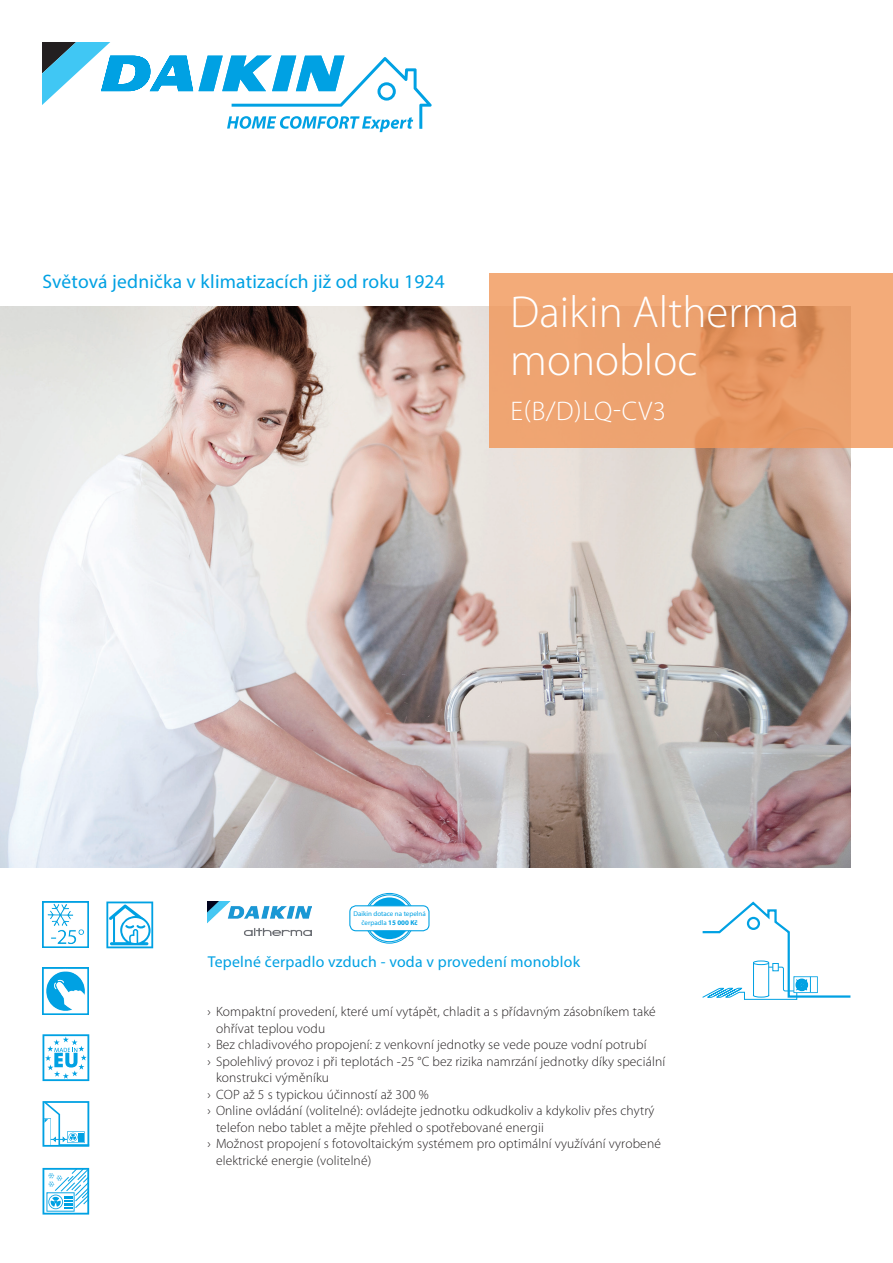
<style>
.page{position:relative;width:893px;height:1263px;background:#fff}
.page>*{position:absolute;margin:0;border:0;box-sizing:border-box;transform-origin:0 0}
.t1{font:300 45px/48px "Myriad Pro";color:#fff}
.t2{font:300 27px "Myriad Pro";color:#fff}
.t3{font:19.5px "Myriad Pro";letter-spacing:.01em;color:#00a1e3}
.t4{font:15.75px "Myriad Pro";letter-spacing:.015em;color:#00a1e3}
.t5{font:300 13.5px "Myriad Pro";letter-spacing:.01em;color:#231f20}
.t6{font:7.05px/8.9px "Myriad Pro";color:#00a1e3;text-align:center}
.s1{font-weight:700}
</style>
<div class="page">
<svg style="left:42px;top:42px;width:151px;height:63px"></svg>
<svg style="left:199px;top:56px;width:233px;height:76px"></svg>
<img style="left:208px;top:901px;width:103px;height:34px">
<div style="left:369px;top:897px;width:41px;height:42px;background:#00a1e3;border-radius:50%"></div>
<div style="left:364px;top:893px;width:50px;height:50px;border:1px solid #00a1e3;border-radius:50%"></div>
<div style="left:350px;top:906px;width:79px;height:25px;background:#fff;border-radius:6px"></div>
<div style="left:349px;top:905px;width:81px;height:26px;border:1px solid #00a1e3;border-radius:6px"></div>
<img style="left:43px;top:968px;width:46px;height:46px">
<img style="left:43px;top:901px;width:46px;height:47px">
<svg style="left:43px;top:1034px;width:46px;height:47px"></svg>
<svg style="left:43px;top:1101px;width:46px;height:46px"></svg>
<div style="left:43px;top:1168px;width:46px;height:47px;background:#6bc8ee"></div>
<svg style="left:43px;top:1168px;width:46px;height:46px;background:#a4ddf4"></svg>
<svg style="left:106px;top:901px;width:47px;height:47px"></svg>
<img style="left:0;top:306px;width:850px;height:561px">
<svg style="left:489px;top:274px;width:404px;height:174px;background:#eca16e"></svg>
<svg style="left:702px;top:901px;width:148px;height:99px"></svg>
<h3 class="t3" style="left:43px;top:270px;width:404px">Světová jednička v klimatizacích již od roku 1924</h3>
<h1 class="t1" style="left:510px;top:288px;width:290px">Daikin Altherma monobloc</h1>
<h2 class="t2" style="left:511px;top:395px;width:157px">E(B/D)LQ-CV3</h2>
<p class="t6" style="left:353px;top:909px;width:74px">Daikin dotace na tepelná čerpadla <span class="s1">15 000 Kč</span></p>
<p class="t4" style="left:208px;top:952px;width:374px">Tepelné čerpadlo vzduch - voda v provedení monoblok</p>
<p class="t5" style="left:207px;top:1003px;width:450px">› Kompaktní provedení, které umí vytápět, chladit a s přídavným zásobníkem také</p>
<p class="t5" style="left:216px;top:1020px;width:111px">ohřívat teplou vodu</p>
<p class="t5" style="left:207px;top:1036px;width:440px">› Bez chladivového propojení: z venkovní jednotky se vede pouze vodní potrubí</p>
<p class="t5" style="left:207px;top:1053px;width:459px">› Spolehlivý provoz i při teplotách -25 °C bez rizika namrzání jednotky díky speciální</p>
<p class="t5" style="left:216px;top:1069px;width:115px">konstrukci výměníku</p>
<p class="t5" style="left:207px;top:1086px;width:223px">› COP až 5 s typickou účinností až 300 %</p>
<p class="t5" style="left:207px;top:1102px;width:448px">› Online ovládání (volitelné): ovládejte jednotku odkudkoliv a kdykoliv přes chytrý</p>
<p class="t5" style="left:216px;top:1119px;width:329px">telefon nebo tablet a mějte přehled o spotřebované energii</p>
<p class="t5" style="left:207px;top:1135px;width:455px">› Možnost propojení s fotovoltaickým systémem pro optimální využívání vyrobené</p>
<p class="t5" style="left:216px;top:1152px;width:157px">elektrické energie (volitelné)</p>
</div>
